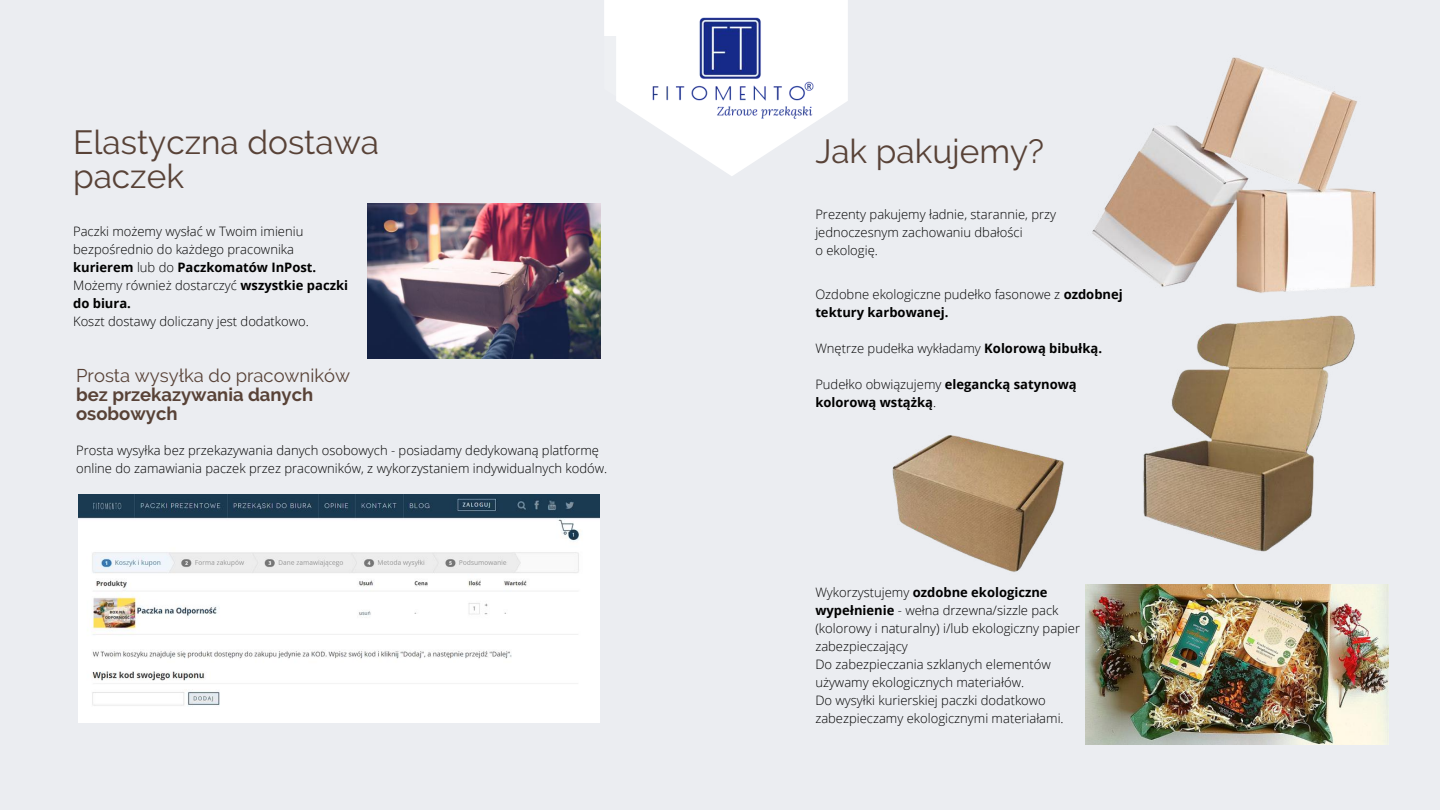
<style>
.page{position:relative;width:1440px;height:810px;background:#ebedf1}
.page>*{position:absolute;margin:0;border:0;box-sizing:border-box;transform-origin:0 0}
.t1{font:33.4px/34.5px "Raleway";color:#584237}
.t2{font:700 18.4px/18.8px "Raleway";color:#584237}
.t3{font:18.4px "Raleway";color:#584237}
.t4{font:300 13px/18px "Open Sans";color:#000}
.t5{font:700 13px/18px "Open Sans";color:#000}
.s1{font-weight:700}
.s2{font-weight:300}
</style>
<div class="page">
<div style="left:616px;top:0;width:232px;height:176px;background:linear-gradient(to right,#f2f4f6,#f2f3f6)"></div>
<img style="left:649px;top:0;width:166px;height:149px">
<img style="left:368px;top:203px;width:232px;height:156px">
<img style="left:79px;top:495px;width:521px;height:228px">
<img style="left:892px;top:435px;width:172px;height:137px">
<img style="left:1143px;top:315px;width:212px;height:237px">
<img style="left:1092px;top:57px;width:284px;height:236px">
<img style="left:1085px;top:584px;width:303px;height:160px">
<h1 class="t1" style="left:73px;top:124px;width:307px">Elastyczna dostawa paczek</h1>
<p class="t4" style="left:73px;top:222px;width:276px">Paczki możemy wysłać w Twoim imieniu bezpośrednio do każdego pracownika <span class="s1">kurierem</span> lub do <span class="s1">Paczkomatów InPost.<br></span>Możemy również dostarczyć <span class="s1">wszystkie paczki do biura.</span></p>
<p class="t4" style="left:73px;top:312px;width:237px">Koszt dostawy doliczany jest dodatkowo.</p>
<h2 class="t3" style="left:76px;top:365px;width:275px">Prosta wysyłka do pracowników</h2>
<h2 class="t2" style="left:76px;top:385px;width:239px">bez przekazywania danych osobowych</h2>
<p class="t4" style="left:76px;top:441px;width:533px">Prosta wysyłka bez przekazywania danych osobowych - posiadamy dedykowaną platformę online do zamawiania paczek przez pracowników, z wykorzystaniem indywidualnych kodów.</p>
<h1 class="t1" style="left:815px;top:134px;width:230px">Jak pakujemy?</h1>
<p class="t4" style="left:815px;top:205px;width:242px">Prezenty pakujemy ładnie, starannie, przy jednoczesnym zachowaniu dbałości<br>o ekologię.</p>
<p class="t4" style="left:815px;top:285px;width:309px">Ozdobne ekologiczne pudełko fasonowe z <span class="s1">ozdobnej tektury karbowanej.</span></p>
<p class="t4" style="left:815px;top:339px;width:288px">Wnętrze pudełka wykładamy <span class="s1">Kolorową bibułką.</span></p>
<p class="t5" style="left:815px;top:375px;width:263px"><span class="s2">Pudełko obwiązujemy</span> elegancką satynową kolorową wstążką<span class="s2">.</span></p>
<p class="t4" style="left:815px;top:583px;width:266px">Wykorzystujemy <span class="s1">ozdobne ekologiczne wypełnienie</span> - wełna drzewna/sizzle pack (kolorowy i naturalny) i/lub ekologiczny papier zabezpieczający<br>Do zabezpieczania szklanych elementów używamy ekologicznych materiałów.<br>Do wysyłki kurierskiej paczki dodatkowo zabezpieczamy ekologicznymi materiałami.</p>
</div>
